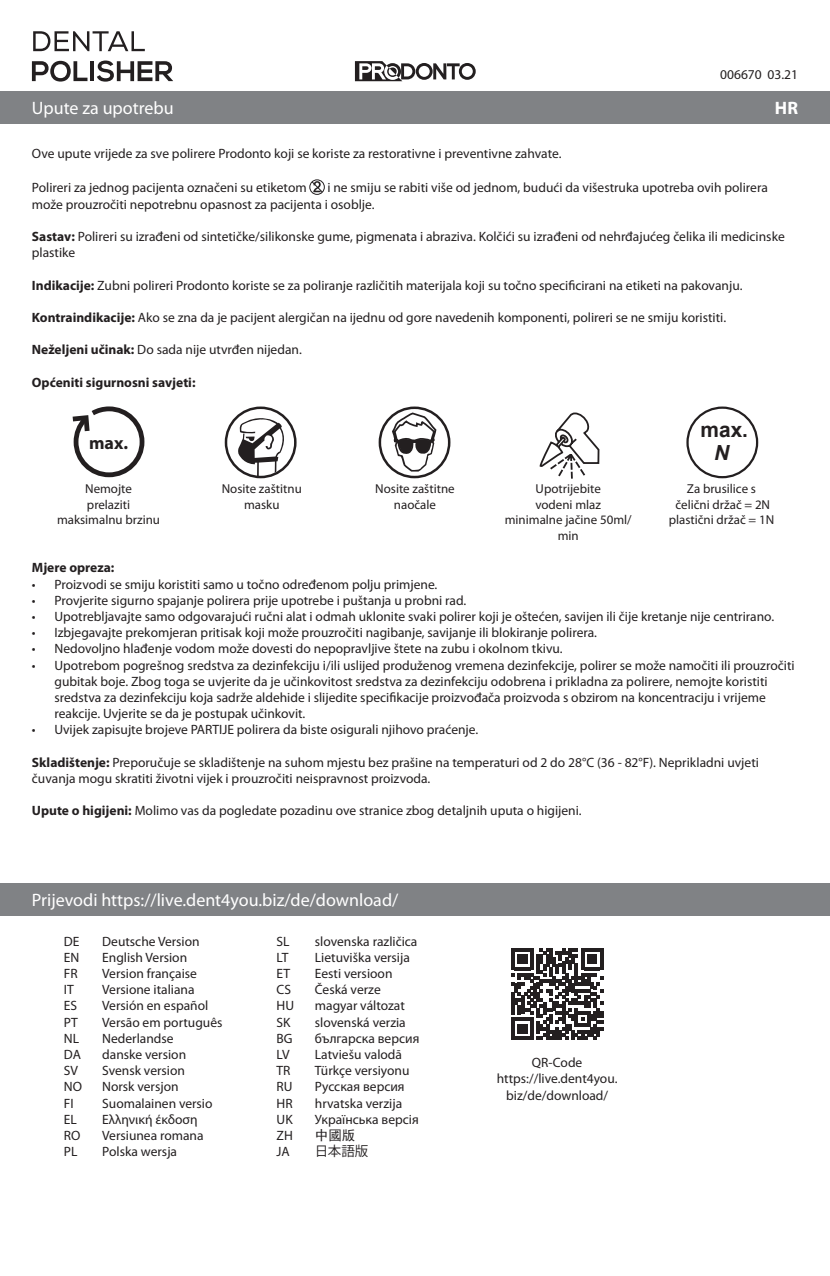
<style>
.page{position:relative;width:830px;height:1276px;background:#fff}
.page>*{position:absolute;margin:0;border:0;box-sizing:border-box;transform-origin:0 0}
.t1{font:700 20.93px "Arial";color:#231f20}
.t2{font:italic 700 20.93px "Arial";color:#231f20}
.t3{font:18px "Myriad Pro";color:#fff}
.t4{font:700 18px "Myriad Pro";color:#231f20}
.t5{font:700 18px "Myriad Pro";color:#fff}
.t6{font:13.5px/16.2px "Myriad Pro";color:#231f20}
.t7{font:700 13.5px "Myriad Pro";color:#231f20}
.t8{font:13.5px "Koz Go Pr 6 N";color:#231f20}
.t9{font:13.5px "Sim Hei";color:#231f20}
.t10{font:13.05px/15.5px "Myriad Pro";color:#231f20;text-align:center}
.s1{font-weight:700}
</style>
<div class="page">
<div style="left:0;top:91px;width:829px;height:32px;background:#808285"></div>
<svg style="left:511px;top:948px;width:91px;height:91px"></svg>
<div style="left:0;top:883px;width:829px;height:32px;background:#808285"></div>
<svg style="left:355px;top:61px;width:120px;height:20px"></svg>
<svg style="left:33px;top:31px;width:112px;height:20px"></svg>
<svg style="left:32px;top:61px;width:55px;height:21px"></svg>
<hr style="left:90px;top:61px;width:4px;height:20px;background:#231f20">
<svg style="left:97px;top:61px;width:76px;height:21px"></svg>
<div style="left:309px;top:180px;width:15px;height:15px;border:1px solid #231f20;border-radius:50%"></div>
<svg style="left:310px;top:180px;width:13px;height:13px"></svg>
<svg style="left:539px;top:412px;width:60px;height:67px"></svg>
<div style="left:378px;top:406px;width:72px;height:72px;border:3px solid #231f20;border-radius:50%"></div>
<svg style="left:391px;top:411px;width:46px;height:60px"></svg>
<div style="left:225px;top:406px;width:71px;height:72px;border:3px solid #231f20;border-radius:50%"></div>
<svg style="left:237px;top:418px;width:51px;height:58px"></svg>
<svg style="left:73px;top:406px;width:71px;height:71px"></svg>
<div style="left:686px;top:406px;width:71px;height:72px;border:2px solid #231f20;border-radius:50%"></div>
<p class="t6" style="left:719px;top:66px;width:79px">006670 03.21</p>
<h2 class="t3" style="left:32px;top:97px;width:143px">Upute za upotrebu</h2>
<h2 class="t5" style="left:774px;top:96px;width:25px">HR</h2>
<p class="t6" style="left:32px;top:146px;width:531px">Ove upute vrijede za sve polirere Prodonto koji se koriste za restorativne i preventivne zahvate.</p>
<p class="t6" style="left:32px;top:179px;width:276px">Polireri za jednog pacijenta označeni su etiketom</p>
<p class="t6" style="left:32px;top:179px;width:737px;text-indent:295px">i ne smiju se rabiti više od jednom, budući da višestruka upotreba ovih polirera može prouzročiti nepotrebnu opasnost za pacijenta i osoblje.</p>
<p class="t6" style="left:32px;top:228px;width:754px"><span class="s1">Sastav:</span> Polireri su izrađeni od sintetičke/silikonske gume, pigmenata i abraziva. Kolčići su izrađeni od nehrđajućeg čelika ili medicinske plastike</p>
<p class="t6" style="left:32px;top:277px;width:711px"><span class="s1">Indikacije:</span> Zubni polireri Prodonto koriste se za poliranje različitih materijala koji su točno specificirani na etiketi na pakovanju.</p>
<p class="t6" style="left:32px;top:309px;width:695px"><span class="s1">Kontraindikacije:</span> Ako se zna da je pacijent alergičan na ijednu od gore navedenih komponenti, polireri se ne smiju koristiti.</p>
<p class="t6" style="left:32px;top:341px;width:271px"><span class="s1">Neželjeni učinak:</span> Do sada nije utvrđen nijedan.</p>
<p class="t7" style="left:32px;top:373px;width:165px">Općeniti sigurnosni savjeti:</p>
<h2 class="t4" style="left:89px;top:431px;width:41px">max.</h2>
<h1 class="t1" style="left:700px;top:415px;width:49px">max.</h1>
<h1 class="t2" style="left:713px;top:439px;width:17px">N</h1>
<p class="t10" style="left:57px;top:481px;width:104px">Nemojte<br>prelaziti maksimalnu brzinu</p>
<p class="t10" style="left:222px;top:481px;width:81px">Nosite zaštitnu masku</p>
<p class="t10" style="left:375px;top:481px;width:81px">Nosite zaštitne naočale</p>
<p class="t10" style="left:504px;top:481px;width:128px">Upotrijebite<br>vodeni mlaz<br>minimalne jačine 50ml/ min</p>
<p class="t10" style="left:668px;top:481px;width:107px">Za brusilice s čelični držač = 2N plastični držač = 1N</p>
<p class="t7" style="left:32px;top:559px;width:84px">Mjere opreza:</p>
<p class="t6" style="left:32px;top:576px;width:407px">• Proizvodi se smiju koristiti samo u točno određenom polju primjene.</p>
<p class="t6" style="left:32px;top:592px;width:436px">• Provjerite sigurno spajanje polirera prije upotrebe i puštanja u probni rad.</p>
<p class="t6" style="left:32px;top:608px;width:743px">• Upotrebljavajte samo odgovarajući ručni alat i odmah uklonite svaki polirer koji je oštećen, savijen ili čije kretanje nije centrirano.</p>
<p class="t6" style="left:32px;top:624px;width:566px">• Izbjegavajte prekomjeran pritisak koji može prouzročiti nagibanje, savijanje ili blokiranje polirera.</p>
<p class="t6" style="left:32px;top:640px;width:532px">• Nedovoljno hlađenje vodom može dovesti do nepopravljive štete na zubu i okolnom tkivu.</p>
<p class="t6" style="left:54px;top:657px;width:741px;text-indent:-23px">• Upotrebom pogrešnog sredstva za dezinfekciju i/ili uslijed produženog vremena dezinfekcije, polirer se može namočiti ili prouzročiti gubitak boje. Zbog toga se uvjerite da je učinkovitost sredstva za dezinfekciju odobrena i prikladna za polirere, nemojte koristiti sredstva za dezinfekciju koja sadrže aldehide i slijedite specifikacije proizvođača proizvoda s obzirom na koncentraciju i vrijeme reakcije. Uvjerite se da je postupak učinkovit.</p>
<p class="t6" style="left:32px;top:721px;width:447px">• Uvijek zapisujte brojeve PARTIJE polirera da biste osigurali njihovo praćenje.</p>
<p class="t6" style="left:32px;top:754px;width:728px"><span class="s1">Skladištenje:</span> Preporučuje se skladištenje na suhom mjestu bez prašine na temperaturi od 2 do 28°C (36 - 82°F). Neprikladni uvjeti čuvanja mogu skratiti životni vijek i prouzročiti neispravnost proizvoda.</p>
<p class="t6" style="left:32px;top:802px;width:551px"><span class="s1">Upute o higijeni:</span> Molimo vas da pogledate pozadinu ove stranice zbog detaljnih uputa o higijeni.</p>
<h2 class="t3" style="left:32px;top:889px;width:368px">Prijevodi https://live.dent4you.biz/de/download/</h2>
<p class="t6" style="left:64px;top:932px;width:17px">DE</p>
<p class="t6" style="left:102px;top:932px;width:99px">Deutsche Version</p>
<p class="t6" style="left:64px;top:949px;width:17px">EN</p>
<p class="t6" style="left:102px;top:949px;width:86px">English Version</p>
<p class="t6" style="left:64px;top:965px;width:15px">FR</p>
<p class="t6" style="left:102px;top:965px;width:96px">Version française</p>
<p class="t6" style="left:64px;top:981px;width:11px">IT</p>
<p class="t6" style="left:102px;top:981px;width:94px">Versione italiana</p>
<p class="t6" style="left:64px;top:997px;width:15px">ES</p>
<p class="t6" style="left:102px;top:997px;width:108px">Versión en español</p>
<p class="t6" style="left:64px;top:1013px;width:15px">PT</p>
<p class="t6" style="left:102px;top:1013px;width:122px">Versão em português</p>
<p class="t6" style="left:64px;top:1030px;width:17px">NL</p>
<p class="t6" style="left:102px;top:1030px;width:73px">Nederlandse</p>
<p class="t6" style="left:64px;top:1046px;width:19px">DA</p>
<p class="t6" style="left:102px;top:1046px;width:85px">danske version</p>
<p class="t6" style="left:64px;top:1062px;width:16px">SV</p>
<p class="t6" style="left:102px;top:1062px;width:84px">Svensk version</p>
<p class="t6" style="left:64px;top:1078px;width:20px">NO</p>
<p class="t6" style="left:102px;top:1078px;width:78px">Norsk versjon</p>
<p class="t6" style="left:64px;top:1094px;width:11px">FI</p>
<p class="t6" style="left:102px;top:1094px;width:112px">Suomalainen versio</p>
<p class="t6" style="left:64px;top:1111px;width:15px">EL</p>
<p class="t6" style="left:102px;top:1111px;width:97px">Ελληνική έκδοση</p>
<p class="t6" style="left:64px;top:1127px;width:18px">RO</p>
<p class="t6" style="left:102px;top:1127px;width:103px">Versiunea romana</p>
<p class="t6" style="left:64px;top:1143px;width:15px">PL</p>
<p class="t6" style="left:102px;top:1143px;width:76px">Polska wersja</p>
<p class="t6" style="left:276px;top:932px;width:15px">SL</p>
<p class="t6" style="left:315px;top:932px;width:104px">slovenska različica</p>
<p class="t6" style="left:276px;top:949px;width:13px">LT</p>
<p class="t6" style="left:315px;top:949px;width:96px">Lietuviška versija</p>
<p class="t6" style="left:276px;top:965px;width:15px">ET</p>
<p class="t6" style="left:315px;top:965px;width:79px">Eesti versioon</p>
<p class="t6" style="left:276px;top:981px;width:16px">CS</p>
<p class="t6" style="left:315px;top:981px;width:67px">Česká verze</p>
<p class="t6" style="left:276px;top:997px;width:19px">HU</p>
<p class="t6" style="left:315px;top:997px;width:91px">magyar változat</p>
<p class="t6" style="left:276px;top:1013px;width:15px">SK</p>
<p class="t6" style="left:315px;top:1013px;width:92px">slovenská verzia</p>
<p class="t6" style="left:276px;top:1030px;width:18px">BG</p>
<p class="t6" style="left:315px;top:1030px;width:106px">българска версия</p>
<p class="t6" style="left:276px;top:1046px;width:15px">LV</p>
<p class="t6" style="left:315px;top:1046px;width:89px">Latviešu valodā</p>
<p class="t6" style="left:276px;top:1062px;width:15px">TR</p>
<p class="t6" style="left:315px;top:1062px;width:96px">Türkçe versiyonu</p>
<p class="t6" style="left:276px;top:1078px;width:17px">RU</p>
<p class="t6" style="left:315px;top:1078px;width:91px">Русская версия</p>
<p class="t6" style="left:276px;top:1094px;width:18px">HR</p>
<p class="t6" style="left:315px;top:1094px;width:89px">hrvatska verzija</p>
<p class="t6" style="left:276px;top:1111px;width:18px">UK</p>
<p class="t6" style="left:315px;top:1111px;width:105px">Українська версія</p>
<p class="t6" style="left:276px;top:1127px;width:18px">ZH</p>
<p class="t9" style="left:315px;top:1128px;width:42px">中國版</p>
<p class="t6" style="left:276px;top:1143px;width:15px">JA</p>
<p class="t8" style="left:315px;top:1143px;width:55px">日本語版</p>
<p class="t6" style="left:496px;top:1054px;width:122px;text-align:center">QR-Code https://live.dent4you. biz/de/download/</p>
</div>
